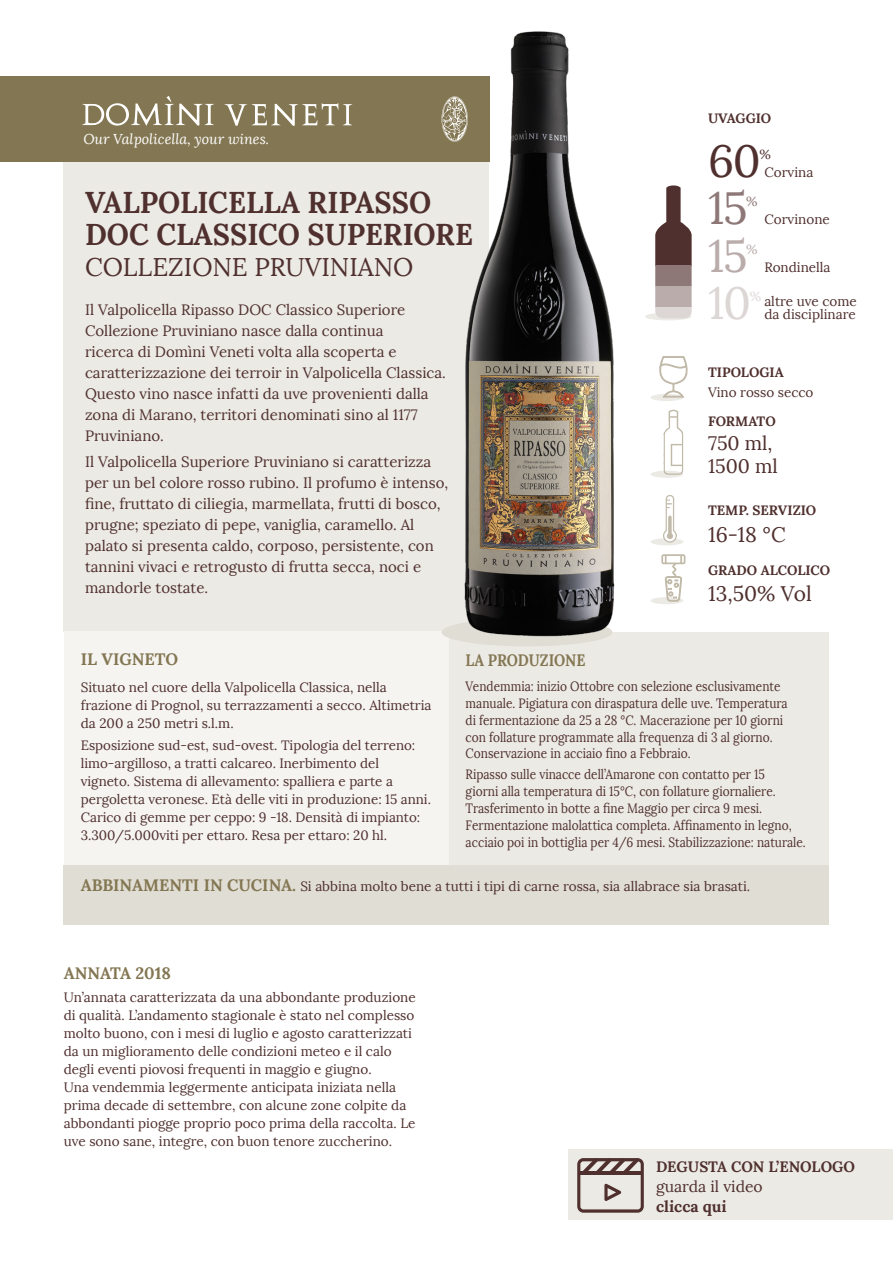
<style>
.page{position:relative;width:893px;height:1263px;background:#fff}
.page>*{position:absolute;margin:0;border:0;box-sizing:border-box;transform-origin:0 0}
.t1{font:45px "Lora";color:#4f302e}
.t2{font:45px "Lora";color:#8d7877}
.t3{font:45px "Lora";color:#b9acab}
.t4{font:45px "Lora";color:#dcd6d5}
.t5{font:700 30px/31.5px "Lora";color:#4f302e;scale:.96 1}
.t6{font:25.5px "Lora";color:#4f302e}
.t7{font:21px "Lora";color:#4f302e}
.t8{font:19.5px/23.4px "Lora";color:#4f302e}
.t9{font:700 16.5px "Lora";color:#837652}
.t10{font:700 16.5px "Lora";color:#837652;scale:.88 1}
.t11{font:15.75px "Lora";color:#4f302e}
.t12{font:700 15.75px "Lora";color:#4f302e}
.t13{font:15px/21px "Lora";color:#4f302e}
.t14{font:700 15px "Lora";color:#4f302e}
.t15{font:italic 14.25px "Lora";color:#fff}
.t16{font:13.5px/18px "Lora";color:#4f302e}
.t17{font:13.5px/16.8px "Lora";color:#4f302e;scale:.88 1}
.t18{font:700 13.5px "Lora";color:#4f302e}
.t19{font:13.2px "Lora";color:#4f302e}
.t20{font:13.2px "Lora";color:#8d7877}
.t21{font:13.2px "Lora";color:#b9acab}
.t22{font:13.2px "Lora";color:#dcd6d5}
.s1{font-weight:700;font-size:16.5px;color:#837652}
</style>
<div class="page">
<div style="left:651px;top:597px;width:32px;height:7px;background:#eceae5;border-radius:50%"></div>
<div style="left:651px;top:394px;width:32px;height:7px;background:#eceae5;border-radius:50%"></div>
<svg style="left:659px;top:356px;width:29px;height:42px"></svg>
<svg style="left:662px;top:554px;width:23px;height:47px"></svg>
<div style="left:651px;top:471px;width:32px;height:7px;background:#eceae5;border-radius:50%"></div>
<svg style="left:663px;top:409px;width:20px;height:66px"></svg>
<div style="left:651px;top:538px;width:32px;height:7px;background:#eceae5;border-radius:50%"></div>
<svg style="left:663px;top:495px;width:14px;height:48px"></svg>
<div style="left:64px;top:162px;width:425px;height:469px;background:#eceae5"></div>
<div style="left:449px;top:632px;width:380px;height:244px;background:#eceae5"></div>
<div style="left:64px;top:631px;width:385px;height:244px;background:#f5f4f1"></div>
<div style="left:442px;top:618px;width:170px;height:28px;background:#e0ddd4;border-radius:50%"></div>
<img style="left:458px;top:31px;width:157px;height:615px">
<div style="left:645px;top:313px;width:46px;height:7px;background:#eceae5;border-radius:50%"></div>
<div style="left:655px;top:306px;width:37px;height:12px;background:#dcd6d5"></div>
<svg style="left:655px;top:185px;width:37px;height:81px;fill:#4f302e"></svg>
<div style="left:655px;top:266px;width:37px;height:20px;background:#8d7877"></div>
<div style="left:655px;top:286px;width:37px;height:20px;background:#b9acab"></div>
<div style="left:0;top:77px;width:489px;height:85px;background:#837652"></div>
<svg style="left:82px;top:96px;width:132px;height:30px"></svg>
<svg style="left:224px;top:103px;width:129px;height:23px"></svg>
<svg style="left:442px;top:96px;width:26px;height:46px"></svg>
<div style="left:64px;top:865px;width:765px;height:59px;background:#e0ddd4"></div>
<div style="left:568px;top:1149px;width:325px;height:70px;background:#eceae5"></div>
<svg style="left:577px;top:1158px;width:67px;height:55px"></svg>
<p class="t15" style="left:83px;top:130px;width:187px">Our Valpolicella, your wines.</p>
<p class="t5" style="left:85px;top:186px;width:406px">VALPOLICELLA RIPASSO<br>DOC CLASSICO SUPERIORE</p>
<p class="t6" style="left:85px;top:251px;width:330px">COLLEZIONE PRUVINIANO</p>
<p class="t13" style="left:85px;top:299px;width:362px">Il Valpolicella Ripasso DOC Classico Superiore Collezione Pruviniano nasce dalla continua<br>ricerca di Domìni Veneti volta alla scoperta e caratterizzazione dei terroir in Valpolicella Classica.<br>Questo vino nasce infatti da uve provenienti dalla zona di Marano, territori denominati sino al 1177<br>Pruviniano.</p>
<p class="t13" style="left:85px;top:451px;width:365px">Il Valpolicella Superiore Pruviniano si caratterizza per un bel colore rosso rubino. Il profumo è intenso, fine, fruttato di ciliegia, marmellata, frutti di bosco, prugne; speziato di pepe, vaniglia, caramello. Al palato si presenta caldo, corposo, persistente, con tannini vivaci e retrogusto di frutta secca, noci e mandorle tostate.</p>
<p class="t18" style="left:708px;top:110px;width:65px">UVAGGIO</p>
<p class="t1" style="left:708px;top:133px;width:54px">60</p>
<p class="t19" style="left:759px;top:146px;width:13px">%</p>
<p class="t2" style="left:708px;top:180px;width:41px">15</p>
<p class="t20" style="left:746px;top:193px;width:13px">%</p>
<p class="t3" style="left:708px;top:228px;width:41px">15</p>
<p class="t21" style="left:746px;top:241px;width:13px">%</p>
<p class="t16" style="left:764px;top:163px;width:51px">Corvina</p>
<p class="t16" style="left:764px;top:210px;width:67px">Corvinone</p>
<p class="t16" style="left:764px;top:258px;width:68px">Rondinella</p>
<p class="t4" style="left:708px;top:276px;width:45px">10</p>
<p class="t22" style="left:750px;top:288px;width:13px">%</p>
<p class="t16" style="left:764px;top:294px;width:94px;line-height:13.5px">altre uve come da disciplinare</p>
<p class="t18" style="left:708px;top:363px;width:77px">TIPOLOGIA</p>
<p class="t16" style="left:708px;top:384px;width:107px">Vino rosso secco</p>
<p class="t18" style="left:708px;top:413px;width:69px">FORMATO</p>
<p class="t8" style="left:708px;top:431px;width:71px">750 ml,<br>1500 ml</p>
<p class="t18" style="left:708px;top:502px;width:110px">TEMP. SERVIZIO</p>
<p class="t7" style="left:708px;top:521px;width:79px">16-18 °C</p>
<p class="t18" style="left:708px;top:561px;width:124px">GRADO ALCOLICO</p>
<p class="t7" style="left:708px;top:581px;width:105px">13,50% Vol</p>
<p class="t9" style="left:81px;top:648px;width:99px">IL VIGNETO</p>
<p class="t16" style="left:81px;top:678px;width:352px">Situato nel cuore della Valpolicella Classica, nella frazione di Prognol, su terrazzamenti a secco. Altimetria da 200 a 250 metri s.l.m.</p>
<p class="t16" style="left:81px;top:736px;width:352px">Esposizione sud-est, sud-ovest. Tipologia del terreno: limo-argilloso, a tratti calcareo. Inerbimento del vigneto. Sistema di allevamento: spalliera e parte a pergoletta veronese. Età delle viti in produzione: 15 anni.<br>Carico di gemme per ceppo: 9 -18. Densità di impianto:<br>3.300/5.000viti per ettaro. Resa per ettaro: 20 hl.</p>
<p class="t10" style="left:466px;top:649px;width:138px">LA PRODUZIONE</p>
<p class="t17" style="left:466px;top:678px;width:368px">Vendemmia: inizio Ottobre con selezione esclusivamente manuale. Pigiatura con diraspatura delle uve. Temperatura di fermentazione da 25 a 28 °C. Macerazione per 10 giorni con follature programmate alla frequenza di 3 al giorno.<br>Conservazione in acciaio fino a Febbraio.</p>
<p class="t17" style="left:466px;top:766px;width:388px">Ripasso sulle vinacce dell’Amarone con contatto per 15<br>giorni alla temperatura di 15°C, con follature giornaliere.<br>Trasferimento in botte a fine Maggio per circa 9 mesi.<br>Fermentazione malolattica completa. Affinamento in legno, acciaio poi in bottiglia per 4/6 mesi. Stabilizzazione: naturale.</p>
<p class="t16" style="left:81px;top:877px;width:671px"><span class="s1">ABBINAMENTI IN CUCINA.</span> Si abbina molto bene a tutti i tipi di carne rossa, sia allabrace sia brasati.</p>
<p class="t9" style="left:64px;top:963px;width:109px">ANNATA 2018</p>
<p class="t16" style="left:64px;top:988px;width:354px">Un’annata caratterizzata da una abbondante produzione di qualità. L’andamento stagionale è stato nel complesso molto buono, con i mesi di luglio e agosto caratterizzati da un miglioramento delle condizioni meteo e il calo degli eventi piovosi frequenti in maggio e giugno.<br>Una vendemmia leggermente anticipata iniziata nella prima decade di settembre, con alcune zone colpite da abbondanti piogge proprio poco prima della raccolta. Le uve sono sane, integre, con buon tenore zuccherino.</p>
<p class="t14" style="left:656px;top:1157px;width:200px">DEGUSTA CON L’ENOLOGO</p>
<p class="t11" style="left:656px;top:1177px;width:108px">guarda il video</p>
<p class="t12" style="left:656px;top:1196px;width:72px">clicca qui</p>
</div>
